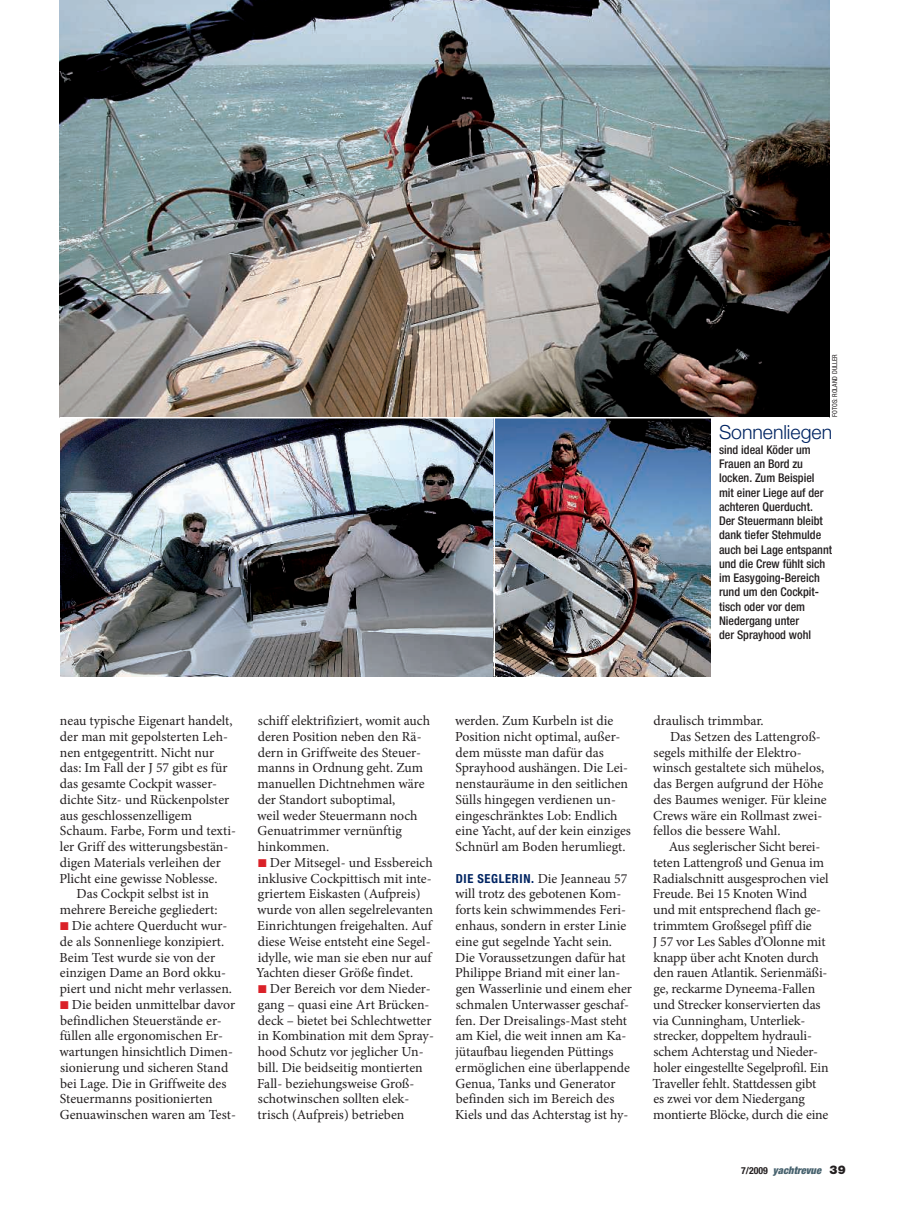
<style>
.page{position:relative;width:919px;height:1217px;background:#fff}
.page>*{position:absolute;margin:0;border:0;box-sizing:border-box;transform-origin:0 0}
.t1{font:300 19.5px "Helvetica Neue LT Std";letter-spacing:-.005em;color:#002462}
.t2{font:13.8px/15.8px "Minion Pro";letter-spacing:-.005em;color:#231f20}
.t3{font:500 condensed 12px/14.2px "Helvetica Neue LT Std";color:#231f20}
.t4{font:italic 900 condensed 10.5px "Helvetica Neue LT Std";color:#47626e}
.t5{font:condensed 6.75px "Helvetica Neue LT Std";color:#231f20}
.s1{color:#da2128}
.s2{font-family:"Helvetica Neue LT Std";font-weight:700;font-stretch:condensed;font-size:12.45px;color:#002462}
.s3{font-weight:700;font-style:normal;font-size:9.75px;color:#231f20}
.s4{font-style:normal;font-stretch:normal;font-size:12px;color:#231f20}
</style>
<div class="page">
<img style="left:60px;top:418px;width:650px;height:258px">
<img style="left:60px;top:0;width:769px;height:417px">
<hr style="left:493px;top:417px;width:2px;height:259px;background:#fff">
<p class="t5" style="left:830px;top:417px;width:64px;rotate:-90deg">FOTOS: ROLAND DULLER</p>
<h1 class="t1" style="left:719px;top:421px;width:115px">Sonnenliegen</h1>
<p class="t3" style="left:719px;top:442px;width:115px">sind ideal Köder um<br>Frauen an Bord zu locken. Zum Beispiel mit einer Liege auf der achteren Querducht.<br>Der Steuermann bleibt dank tiefer Stehmulde auch bei Lage entspannt und die Crew fühlt sich im Easygoing-Bereich rund um den Cockpit&shy;tisch oder vor dem<br>Niedergang unter<br>der Sprayhood wohl</p>
<p class="t2" style="left:60px;top:712px;width:174px">neau typische Eigenart handelt,</p>
<p class="t2" style="left:60px;top:728px;width:169px">der man mit gepolsterten Leh-</p>
<p class="t2" style="left:60px;top:743px;width:156px">nen entgegentritt. Nicht nur</p>
<p class="t2" style="left:60px;top:759px;width:169px">das: Im Fall der J 57 gibt es für</p>
<p class="t2" style="left:60px;top:775px;width:159px">das gesamte Cockpit wasser-</p>
<p class="t2" style="left:60px;top:791px;width:171px">dichte Sitz- und Rückenpolster</p>
<p class="t2" style="left:60px;top:806px;width:133px">aus geschlossenzelligem</p>
<p class="t2" style="left:60px;top:822px;width:177px">Schaum. Farbe, Form und texti-</p>
<p class="t2" style="left:60px;top:838px;width:170px">ler Griff des witterungsbestän-</p>
<p class="t2" style="left:60px;top:854px;width:162px">digen Materials verleihen der</p>
<p class="t2" style="left:59px;top:869px;width:160px">Plicht eine gewisse Noblesse.</p>
<p class="t2" style="left:76px;top:885px;width:134px">Das Cockpit selbst ist in</p>
<p class="t2" style="left:60px;top:901px;width:159px">mehrere Bereiche gegliedert:</p>
<p class="t2" style="left:59px;top:917px;width:174px"><span class="s1">■</span> Die achtere Querducht wur&shy;de als Sonnenliege konzipiert.<br>Beim Test wurde sie von der einzigen Dame an Bord okku&shy;piert und nicht mehr verlassen.</p>
<p class="t2" style="left:59px;top:995px;width:178px"><span class="s1">■</span> Die beiden unmittelbar davor befindlichen Steuerstände er&shy;füllen alle ergonomischen Er&shy;wartungen hinsichtlich Dimen&shy;sionierung und sicheren Stand bei Lage. Die in Griffweite des<br>Steuermanns positionierten<br>Genuawinschen waren am Test-</p>
<p class="t2" style="left:257px;top:712px;width:174px">schiff elektrifiziert, womit auch deren Position neben den Rä&shy;dern in Griffweite des Steuer&shy;manns in Ordnung geht. Zum manuellen Dichtnehmen wäre der Standort suboptimal,<br>weil weder Steuermann noch<br>Genuatrimmer vernünftig hinkommen.</p>
<p class="t2" style="left:256px;top:854px;width:178px"><span class="s1">■</span> Der Mitsegel- und Essbereich inklusive Cockpittisch mit inte&shy;griertem Eiskasten (Aufpreis) wurde von allen segelrelevanten<br>Einrichtungen freigehalten. Auf diese Weise entsteht eine Segel&shy;idylle, wie man sie eben nur auf<br>Yachten dieser Größe findet.</p>
<p class="t2" style="left:257px;top:980px;width:178px"><span class="s1">■</span> Der Bereich vor dem Nieder&shy;gang – quasi eine Art Brücken&shy;deck – bietet bei Schlechtwetter in Kombination mit dem Spray&shy;hood Schutz vor jeglicher Un&shy;bill. Die beidseitig montierten<br>Fall- beziehungsweise Groß&shy;schotwinschen sollten elek&shy;trisch (Aufpreis) betrieben</p>
<p class="t2" style="left:455px;top:712px;width:177px">werden. Zum Kurbeln ist die<br>Position nicht optimal, außer&shy;dem müsste man dafür das<br>Sprayhood aushängen. Die Lei&shy;nenstauräume in den seitlichen<br>Sülls hingegen verdienen un&shy;eingeschränktes Lob: Endlich eine Yacht, auf der kein einziges<br>Schnürl am Boden herumliegt.</p>
<p class="t2" style="left:455px;top:869px;width:178px"><span class="s2">DIE SEGLERIN.</span> Die Jeanneau 57 will trotz des gebotenen Kom&shy;forts kein schwimmendes Feri&shy;enhaus, sondern in erster Linie eine gut segelnde Yacht sein.<br>Die Voraussetzungen dafür hat<br>Philippe Briand mit einer lan&shy;gen Wasserlinie und einem eher schmalen Unterwasser geschaf&shy;fen. Der Dreisalings-Mast steht am Kiel, die weit innen am Ka&shy;jütaufbau liegenden Püttings ermöglichen eine überlappende<br>Genua, Tanks und Generator befinden sich im Bereich des<br>Kiels und das Achterstag ist hy-</p>
<p class="t2" style="left:653px;top:712px;width:112px">draulisch trimmbar.</p>
<p class="t2" style="left:670px;top:728px;width:152px">Das Setzen des Lattengroß-</p>
<p class="t2" style="left:653px;top:743px;width:150px">segels mithilfe der Elektro-</p>
<p class="t2" style="left:652px;top:759px;width:173px">winsch gestaltete sich mühelos,</p>
<p class="t2" style="left:653px;top:775px;width:171px">das Bergen aufgrund der Höhe</p>
<p class="t2" style="left:653px;top:791px;width:175px">des Baumes weniger. Für kleine</p>
<p class="t2" style="left:653px;top:806px;width:171px">Crews wäre ein Rollmast zwei-</p>
<p class="t2" style="left:653px;top:822px;width:129px">fellos die bessere Wahl.</p>
<p class="t2" style="left:668px;top:838px;width:153px">Aus seglerischer Sicht berei-</p>
<p class="t2" style="left:653px;top:854px;width:172px">teten Lattengroß und Genua im</p>
<p class="t2" style="left:653px;top:869px;width:177px">Radialschnitt ausgesprochen viel</p>
<p class="t2" style="left:653px;top:885px;width:156px">Freude. Bei 15 Knoten Wind</p>
<p class="t2" style="left:653px;top:901px;width:169px">und mit entsprechend flach ge-</p>
<p class="t2" style="left:653px;top:917px;width:160px">trimmtem Großsegel pfiff die</p>
<p class="t2" style="left:652px;top:932px;width:174px">J 57 vor Les Sables d’Olonne mit</p>
<p class="t2" style="left:653px;top:948px;width:167px">knapp über acht Knoten durch</p>
<p class="t2" style="left:653px;top:964px;width:175px">den rauen Atlantik. Serienmäßi-</p>
<p class="t2" style="left:653px;top:980px;width:163px">ge, reckarme Dyneema-Fallen</p>
<p class="t2" style="left:653px;top:995px;width:169px">und Strecker konservierten das</p>
<p class="t2" style="left:652px;top:1011px;width:154px">via Cunningham, Unterliek-</p>
<p class="t2" style="left:653px;top:1027px;width:160px">strecker, doppeltem hydrauli-</p>
<p class="t2" style="left:653px;top:1043px;width:166px">schem Achterstag und Nieder-</p>
<p class="t2" style="left:653px;top:1058px;width:177px">holer eingestellte Segelprofil. Ein</p>
<p class="t2" style="left:652px;top:1074px;width:165px">Traveller fehlt. Stattdessen gibt</p>
<p class="t2" style="left:653px;top:1090px;width:153px">es zwei vor dem Niedergang</p>
<p class="t2" style="left:653px;top:1106px;width:177px">montierte Blöcke, durch die eine</p>
<p class="t4" style="left:741px;top:1164px;width:106px"><span class="s3">7/2009</span> yachtrevue <span class="s4">39</span></p>
</div>
